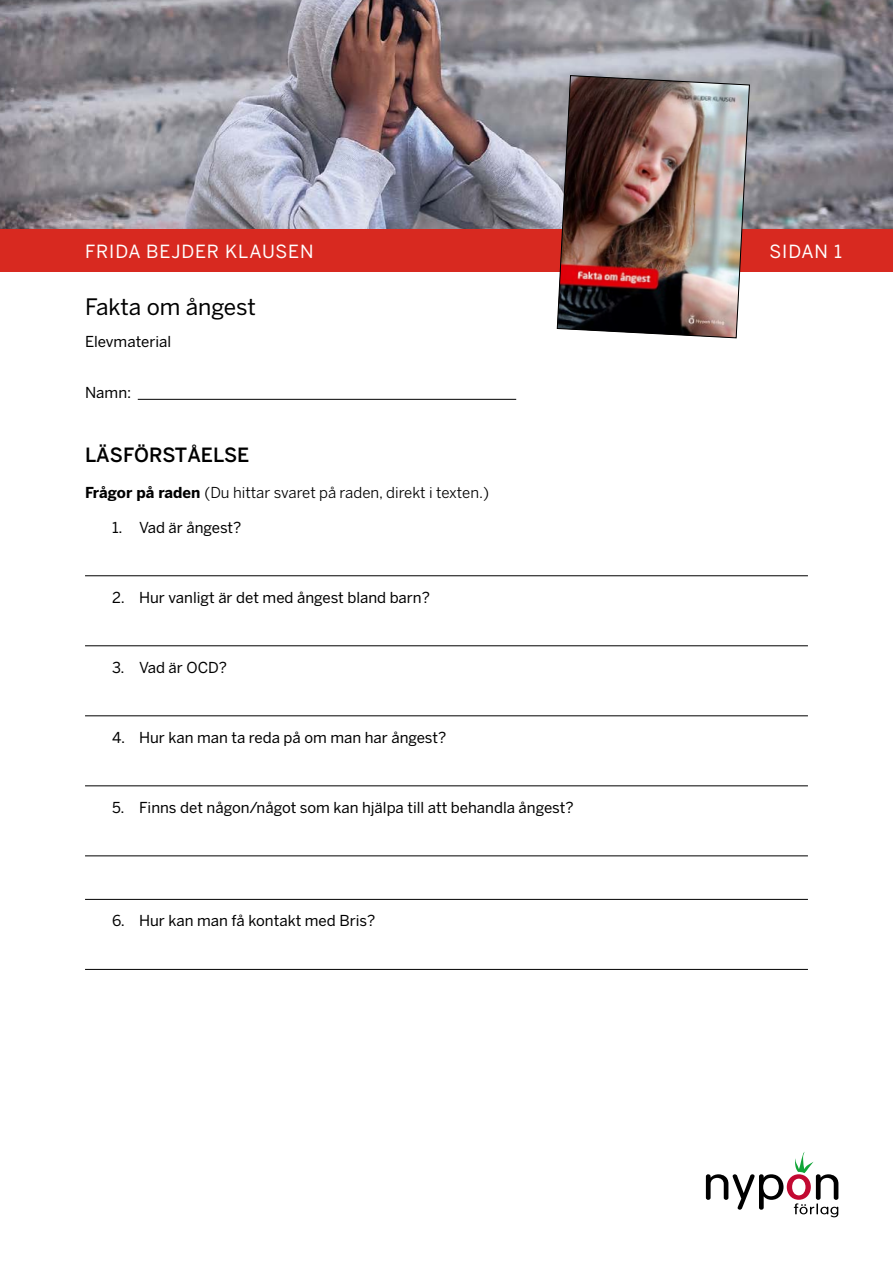
<style>
.page{position:relative;width:893px;height:1263px;background:#fff}
.page>*{position:absolute;margin:0;border:0;box-sizing:border-box;transform-origin:0 0}
.t1{font:22.5px "Benton Sans";letter-spacing:-.005em;color:#000}
.t2{font:500 19.5px "Benton Sans";color:#000}
.t3{font:18px "Benton Sans";letter-spacing:.05em;color:#fff}
.t4{font:15px "Benton Sans";color:#000}
.t5{font:15px "Benton Sans";color:#000}
.s1{font-weight:700}
</style>
<div class="page">
<img style="left:0;top:0;width:893px;height:230px">
<svg style="left:706px;top:1152px;width:132px;height:65px"></svg>
<div style="left:0;top:230px;width:893px;height:42px;background:#d82920"></div>
<img style="left:556px;top:75px;width:194px;height:264px">
<hr style="left:138px;top:399px;width:378px;height:1px;background:#000">
<hr style="left:85px;top:575px;width:723px;height:1px;background:#000">
<hr style="left:85px;top:645px;width:723px;height:1px;background:#000">
<hr style="left:85px;top:715px;width:723px;height:1px;background:#000">
<hr style="left:85px;top:785px;width:723px;height:1px;background:#000">
<hr style="left:85px;top:855px;width:723px;height:1px;background:#000">
<hr style="left:85px;top:899px;width:723px;height:1px;background:#000">
<hr style="left:85px;top:969px;width:723px;height:1px;background:#000">
<p class="t3" style="left:85px;top:241px;width:230px">FRIDA BEJDER KLAUSEN</p>
<p class="t3" style="left:769px;top:241px;width:74px">SIDAN 1</p>
<h1 class="t1" style="left:85px;top:294px;width:172px">Fakta om ångest</h1>
<p class="t4" style="left:85px;top:333px;width:88px">Elevmaterial</p>
<p class="t4" style="left:85px;top:384px;width:48px">Namn:</p>
<h2 class="t2" style="left:85px;top:443px;width:166px">LÄSFÖRSTÅELSE</h2>
<p class="t5" style="left:85px;top:483px;width:406px"><span class="s1">Frågor på raden</span> (Du hittar svaret på raden, direkt i texten.)</p>
<p class="t4" style="left:112px;top:518px;width:131px">1. Vad är ångest?</p>
<p class="t4" style="left:112px;top:588px;width:319px">2. Hur vanligt är det med ångest bland barn?</p>
<p class="t4" style="left:112px;top:658px;width:117px">3. Vad är OCD?</p>
<p class="t4" style="left:112px;top:728px;width:336px">4. Hur kan man ta reda på om man har ångest?</p>
<p class="t4" style="left:112px;top:798px;width:463px">5. Finns det någon/något som kan hjälpa till att behandla ångest?</p>
<p class="t4" style="left:112px;top:912px;width:265px">6. Hur kan man få kontakt med Bris?</p>
</div>
